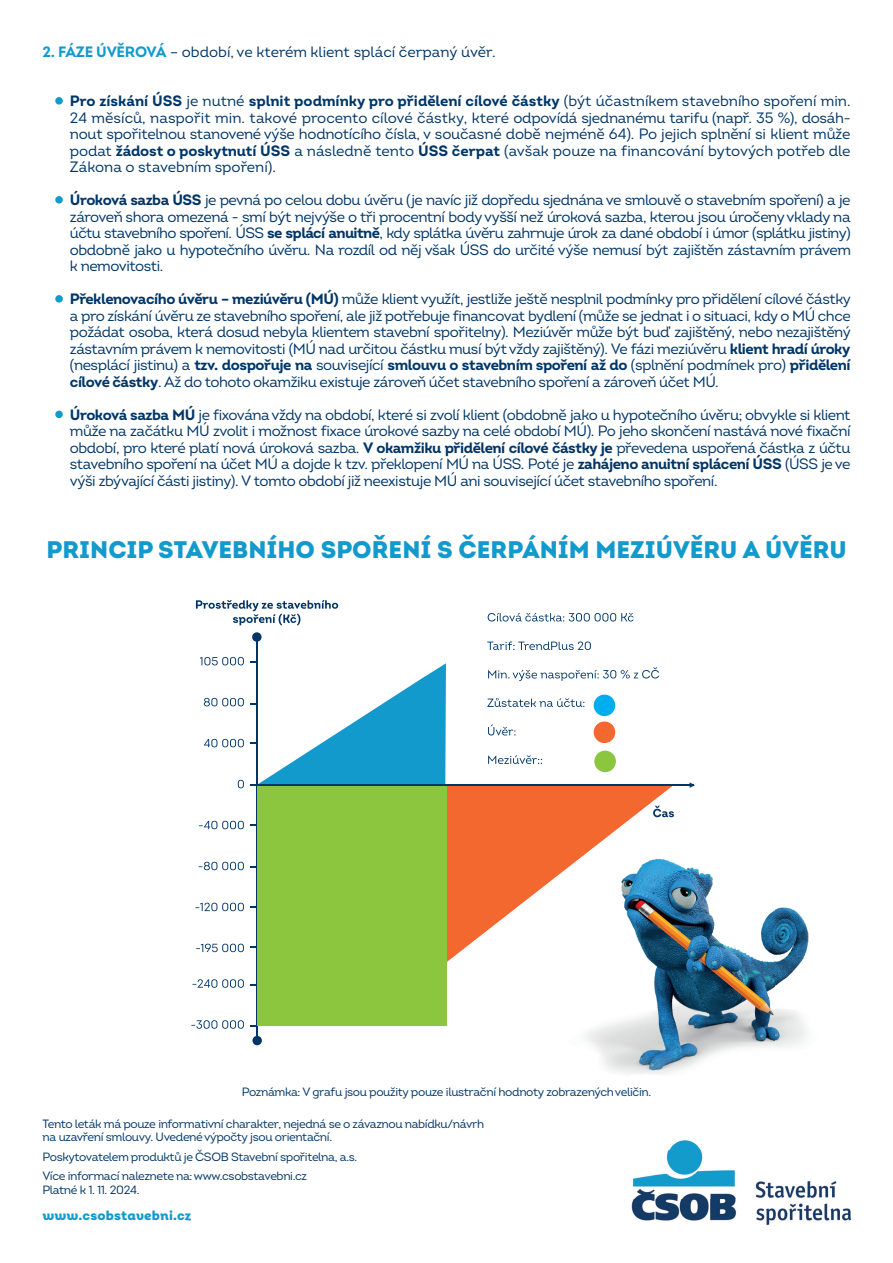
<style>
.page{position:relative;width:893px;height:1263px;background:#fff}
.page>*{position:absolute;margin:0;border:0;box-sizing:border-box;transform-origin:0 0}
.t1{font:24px "Intro Black Alt";color:#139acc}
.t2{font:15px/16.5px "Intro";letter-spacing:-.03em;color:#003667;text-align:justify}
.t3{font:15px "Intro";color:#003667}
.t4{font:13.5px "Intro Black Alt";letter-spacing:.005em;color:#139acc}
.t5{font:12px/13.5px "Intro";letter-spacing:-.03em;color:#003667}
.s1{font-weight:700;color:#139acc}
.s2{font-weight:700}
</style>
<div class="page">
<div style="left:55px;top:97px;width:8px;height:8px;background:#139acc;border-radius:50%"></div>
<div style="left:55px;top:196px;width:8px;height:8px;background:#139acc;border-radius:50%"></div>
<div style="left:55px;top:295px;width:8px;height:8px;background:#139acc;border-radius:50%"></div>
<div style="left:55px;top:411px;width:8px;height:7px;background:#139acc;border-radius:50%"></div>
<img style="left:586px;top:863px;width:189px;height:211px">
<img style="left:775px;top:907px;width:34px;height:140px">
<img style="left:633px;top:1150px;width:103px;height:49px">
<img style="left:755px;top:1181px;width:82px;height:17px">
<img style="left:631px;top:1199px;width:221px;height:27px">
<img style="left:669px;top:1140px;width:32px;height:10px">
<hr style="left:256px;top:637px;width:2px;height:401px;background:#003667">
<div style="left:252px;top:632px;width:10px;height:10px;background:#003667;border-radius:50%"></div>
<div style="left:252px;top:1036px;width:10px;height:9px;background:#003667;border-radius:50%"></div>
<svg style="left:191px;top:1020px;width:53px;height:9px"></svg>
<svg style="left:193px;top:979px;width:51px;height:9px"></svg>
<svg style="left:196px;top:944px;width:48px;height:8px"></svg>
<svg style="left:196px;top:903px;width:48px;height:8px"></svg>
<svg style="left:199px;top:862px;width:45px;height:8px"></svg>
<svg style="left:199px;top:821px;width:45px;height:8px"></svg>
<svg style="left:238px;top:780px;width:6px;height:8px"></svg>
<svg style="left:204px;top:739px;width:40px;height:8px"></svg>
<svg style="left:204px;top:698px;width:40px;height:8px"></svg>
<svg style="left:200px;top:657px;width:44px;height:8px"></svg>
<svg style="left:250px;top:661px;width:424px;height:301px"></svg>
<svg style="left:487px;top:641px;width:104px;height:9px"></svg>
<svg style="left:488px;top:613px;width:146px;height:8px"></svg>
<div style="left:594px;top:695px;width:21px;height:21px;background:#00aeef;border-radius:50%"></div>
<div style="left:594px;top:721px;width:21px;height:22px;background:#f2682f;border-radius:50%"></div>
<svg style="left:196px;top:600px;width:142px;height:25px"></svg>
<div style="left:257px;top:785px;width:190px;height:241px;background:#8bc63e"></div>
<div style="left:594px;top:751px;width:22px;height:21px;background:#8bc63e;border-radius:50%"></div>
<hr style="left:250px;top:784px;width:444px;height:2px;background:#003667">
<p class="t3" style="left:43px;top:46px;width:455px"><span class="s1">2. FÁZE ÚVĚROVÁ</span> – období, ve kterém klient splácí čerpaný úvěr.</p>
<p class="t2" style="left:70px;top:94px;width:782px"><span class="s2">Pro získání ÚSS</span> je nutné <span class="s2">splnit podmínky pro přidělení cílové částky</span> (být účastníkem stavebního spoření min.<br>24 měsíců, naspořit min. takové procento cílové částky, které odpovídá sjednanému tarifu (např. 35 %), dosáh&shy;nout spořitelnou stanovené výše hodnotícího čísla, v současné době nejméně 64). Po jejich splnění si klient může podat <span class="s2">žádost o poskytnutí ÚSS</span> a následně tento <span class="s2">ÚSS čerpat</span> (avšak pouze na financování bytových potřeb dle Zákona o stavebním spoření).</p>
<p class="t2" style="left:70px;top:193px;width:783px"><span class="s2">Úroková sazba ÚSS</span> je pevná po celou dobu úvěru (je navíc již dopředu sjednána ve smlouvě o stavebním spoření) a je zároveň shora omezená - smí být nejvýše o tři procentní body vyšší než úroková sazba, kterou jsou úročeny vklady na účtu stavebního spoření. ÚSS <span class="s2">se splácí anuitně</span>, kdy splátka úvěru zahrnuje úrok za dané období i úmor (splátku jistiny) obdobně jako u hypotečního úvěru. Na rozdíl od něj však ÚSS do určité výše nemusí být zajištěn zástavním právem k nemovitosti.</p>
<p class="t2" style="left:70px;top:292px;width:783px"><span class="s2">Překlenovacího úvěru – meziúvěru (MÚ)</span> může klient využít, jestliže ještě nesplnil podmínky pro přidělení cílové částky a pro získání úvěru ze stavebního spoření, ale již potřebuje financovat bydlení (může se jednat i o situaci, kdy o MÚ chce požádat osoba, která dosud nebyla klientem stavební spořitelny). Meziúvěr může být buď zajištěný, nebo nezajištěný zástavním právem k nemovitosti (MÚ nad určitou částku musí být vždy zajištěný). Ve fázi meziúvěru <span class="s2">klient hradí úroky </span>(nesplácí jistinu) a <span class="s2">tzv. dospořuje na</span> související <span class="s2">smlouvu o stavebním spoření až do</span> (splnění podmínek pro) <span class="s2">přidělení cílové částky</span>. Až do tohoto okamžiku existuje zároveň účet stavebního spoření a zároveň účet MÚ.</p>
<p class="t2" style="left:70px;top:408px;width:782px"><span class="s2">Úroková sazba MÚ</span> je fixována vždy na období, které si zvolí klient (obdobně jako u hypotečního úvěru; obvykle si klient může na začátku MÚ zvolit i možnost fixace úrokové sazby na celé období MÚ). Po jeho skončení nastává nové fixační období, pro které platí nová úroková sazba. <span class="s2">V okamžiku přidělení cílové částky je</span> převedena uspořená částka z účtu stavebního spoření na účet MÚ a dojde k tzv. překlopení MÚ na ÚSS. Poté je <span class="s2">zahájeno anuitní splácení ÚSS</span> (ÚSS je ve výši zbývající části jistiny). V tomto období již neexistuje MÚ ani související účet stavebního spoření.</p>
<h1 class="t1" style="left:46px;top:541px;width:802px">PRINCIP STAVEBNÍHO SPOŘENÍ S ČERPÁNÍM MEZIÚVĚRU A ÚVĚRU</h1>
<p class="t5" style="left:242px;top:1086px;width:411px">Poznámka: V grafu jsou použity pouze ilustrační hodnoty zobrazených veličin.</p>
<p class="t5" style="left:43px;top:1118px;width:443px">Tento leták má pouze informativní charakter, nejedná se o závaznou nabídku/návrh na uzavření smlouvy. Uvedené výpočty jsou orientační.</p>
<p class="t5" style="left:43px;top:1148px;width:316px;line-height:19.5px">Poskytovatelem produktů je ČSOB Stavební spořitelna, a.s.<br>Více informací naleznete na: www.csobstavebni.cz</p>
<p class="t5" style="left:43px;top:1184px;width:99px">Platné k 1. 11. 2024.</p>
<p class="t4" style="left:43px;top:1210px;width:150px">www.csobstavebni.cz</p>
</div>
